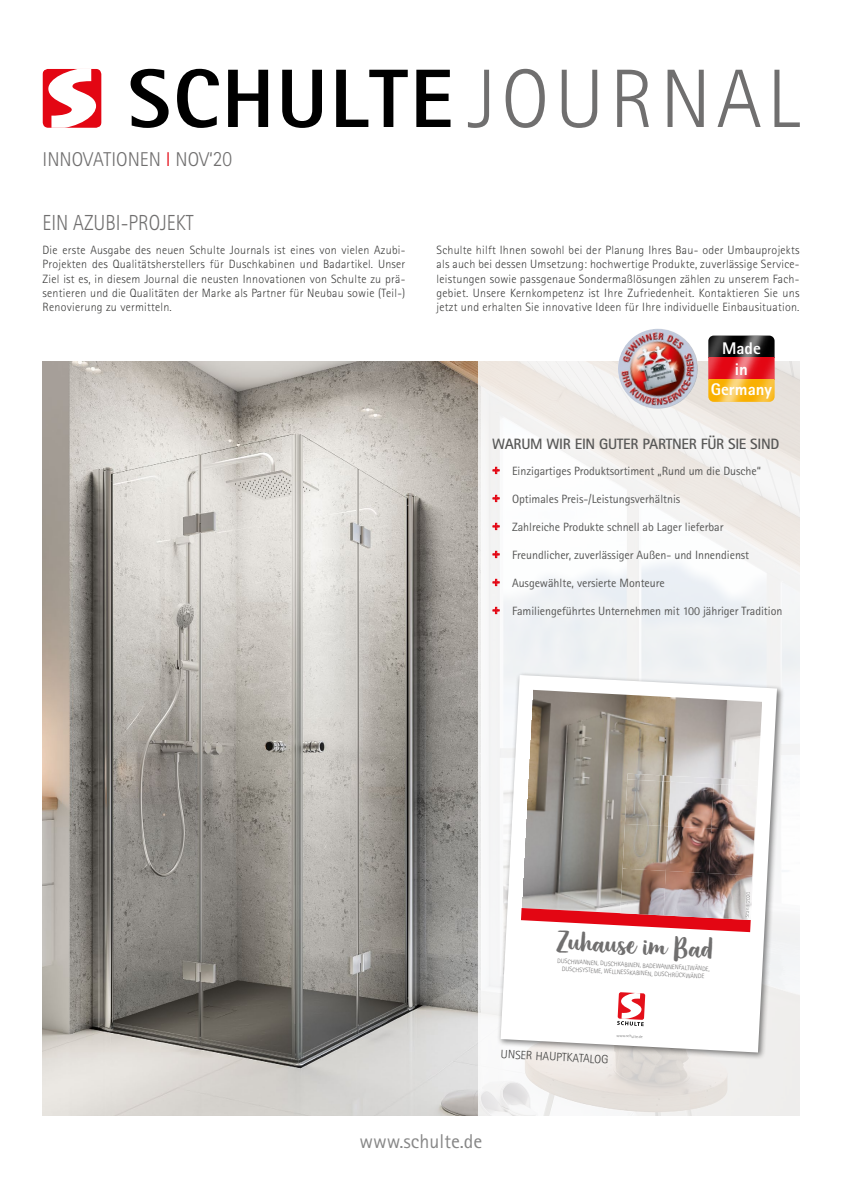
<style>
.page{position:relative;width:842px;height:1191px;background:#fff}
.page>*{position:absolute;margin:0;border:0;box-sizing:border-box;transform-origin:0 0}
.t1{font:800 83px "Rotis Sans Serif Std";letter-spacing:.03em;color:#000}
.t2{font:30px "Organika Script";color:#706f6f}
.t3{font:300 21.8px "Rotis Sans Serif Std";color:#706f6f;scale:.92 1}
.t4{font:300 20px "Rotis Sans Serif Std";color:#706f6f}
.t5{font:20px "Rotis Sans Serif Std";color:#878787}
.t6{font:800 16.9px/20.2px "Rotis Sans Serif Std";color:#fff;text-align:center}
.t7{font:700 15px "Rotis Sans Serif Std";letter-spacing:-.02em;color:#575756}
.t8{font:800 13px/28px "Rotis Sans Serif Std";color:#e30613;text-align:justify}
.t9{font:300 12px/14.4px "Rotis Sans Serif Std";letter-spacing:.02em;color:#3c3c3b;text-align:justify}
.t10{font:12px "Rotis Sans Serif Std";letter-spacing:-.005em;color:#575756}
.t11{font:300 6.4px/7.7px "Rotis Sans Serif Std";color:#706f6f;text-align:center}
.t12{font:4.3px "Rotis Sans Serif Std";color:#878787}
.s1{font-weight:300;color:#706f6f}
.s2{color:#e30613}
.s3{font-size:21.8px}
</style>
<div class="page">
<svg style="left:43px;top:69px;width:58px;height:59px"></svg>
<img style="left:43px;top:361px;width:435px;height:754px">
<svg style="left:478px;top:358px;width:322px;height:758px;fill:#f2f2f3"></svg>
<svg style="left:492px;top:466px;width:8px;height:8px"></svg>
<svg style="left:492px;top:494px;width:8px;height:8px"></svg>
<svg style="left:492px;top:522px;width:8px;height:8px"></svg>
<svg style="left:492px;top:550px;width:8px;height:8px"></svg>
<svg style="left:492px;top:578px;width:8px;height:8px"></svg>
<svg style="left:492px;top:606px;width:8px;height:8px"></svg>
<div style="left:497px;top:671px;width:288px;height:389px;background:#000;opacity:.5"></div>
<svg style="left:501px;top:675px;width:276px;height:377px"></svg>
<img style="left:522px;top:690px;width:240px;height:230px">
<svg style="left:617px;top:992px;width:28px;height:34px"></svg>
<svg style="left:521px;top:908px;width:230px;height:24px"></svg>
<img style="left:627px;top:773px;width:130px;height:11px">
<img style="left:625px;top:779px;width:45px;height:45px">
<img style="left:668px;top:781px;width:46px;height:45px">
<img style="left:711px;top:784px;width:46px;height:47px">
<img style="left:623px;top:824px;width:45px;height:44px">
<img style="left:666px;top:826px;width:45px;height:45px">
<img style="left:709px;top:828px;width:46px;height:47px">
<img style="left:620px;top:868px;width:46px;height:47px">
<img style="left:663px;top:871px;width:46px;height:46px">
<img style="left:707px;top:873px;width:45px;height:47px">
<img style="left:745px;top:891px;width:5px;height:26px">
<img style="left:614px;top:329px;width:88px;height:84px">
<img style="left:709px;top:335px;width:65px;height:67px">
<h1 class="t1" style="left:128px;top:46px;width:673px">SCHULTE<span class="s1">JOURNAL</span></h1>
<h3 class="t4" style="left:43px;top:148px;width:191px">INNOVATIONEN <span class="s2">I</span> NOV‘<span class="s3">20</span></h3>
<h3 class="t3" style="left:43px;top:210px;width:166px">EIN AZUBI-PROJEKT</h3>
<p class="t9" style="left:43px;top:242px;width:364px">Die erste Ausgabe des neuen Schulte Journals ist eines von vielen Azubi-Projekten des Qualitätsherstellers für Duschkabinen und Badartikel. Unser Ziel ist es, in diesem Journal die neusten Innovationen von Schulte zu prä&shy;sentieren und die Qualitäten der Marke als Partner für Neubau sowie (Teil-)<br>Renovierung zu vermitteln.</p>
<p class="t9" style="left:437px;top:242px;width:364px">Schulte hilft Ihnen sowohl bei der Planung Ihres Bau- oder Umbauprojekts als auch bei dessen Umsetzung: hochwertige Produkte, zuverlässige Service&shy;leistungen sowie passgenaue Sondermaßlösungen zählen zu unserem Fach&shy;gebiet. Unsere Kernkompetenz ist Ihre Zufriedenheit. Kontaktieren Sie uns jetzt und erhalten Sie innovative Ideen für Ihre individuelle Einbausituation.</p>
<h3 class="t6" style="left:711px;top:338px;width:63px">Made<br>in<br>Germany</h3>
<p class="t7" style="left:492px;top:434px;width:289px">WARUM WIR EIN GUTER PARTNER FÜR SIE SIND</p>
<p class="t8" style="left:492px;top:455px;width:9px">+ + + + + +</p>
<p class="t10" style="left:512px;top:463px;width:250px">Einzigartiges Produktsortiment „Rund um die Dusche“</p>
<p class="t10" style="left:512px;top:491px;width:170px">Optimales Preis-/Leistungsverhältnis</p>
<p class="t10" style="left:512px;top:519px;width:213px">Zahlreiche Produkte schnell ab Lager lieferbar</p>
<p class="t10" style="left:512px;top:547px;width:239px">Freundlicher, zuverlässiger Außen- und Innendienst</p>
<p class="t10" style="left:512px;top:575px;width:154px">Ausgewählte, versierte Monteure</p>
<p class="t10" style="left:512px;top:603px;width:272px">Familiengeführtes Unternehmen mit 100 jähriger Tradition</p>
<h2 class="t2" style="left:557px;top:923px;width:158px;rotate:3deg">Zuhause im Bad</h2>
<p class="t11" style="left:557px;top:957px;width:154px;rotate:3deg">DUSCHWANNEN, DUSCHKABINEN, BADEWANNENFALTWÄNDE,<br>DUSCHSYSTEME, WELLNESSKABINEN, DUSCHRÜCKWÄNDE</p>
<p class="t12" style="left:617px;top:1032px;width:28px;rotate:3deg">www.schulte.de</p>
<p class="t9" style="left:501px;top:1046px;width:109px;rotate:3deg">UNSER HAUPTKATALOG</p>
<h3 class="t5" style="left:359px;top:1129px;width:124px">www.schulte.de</h3>
</div>
